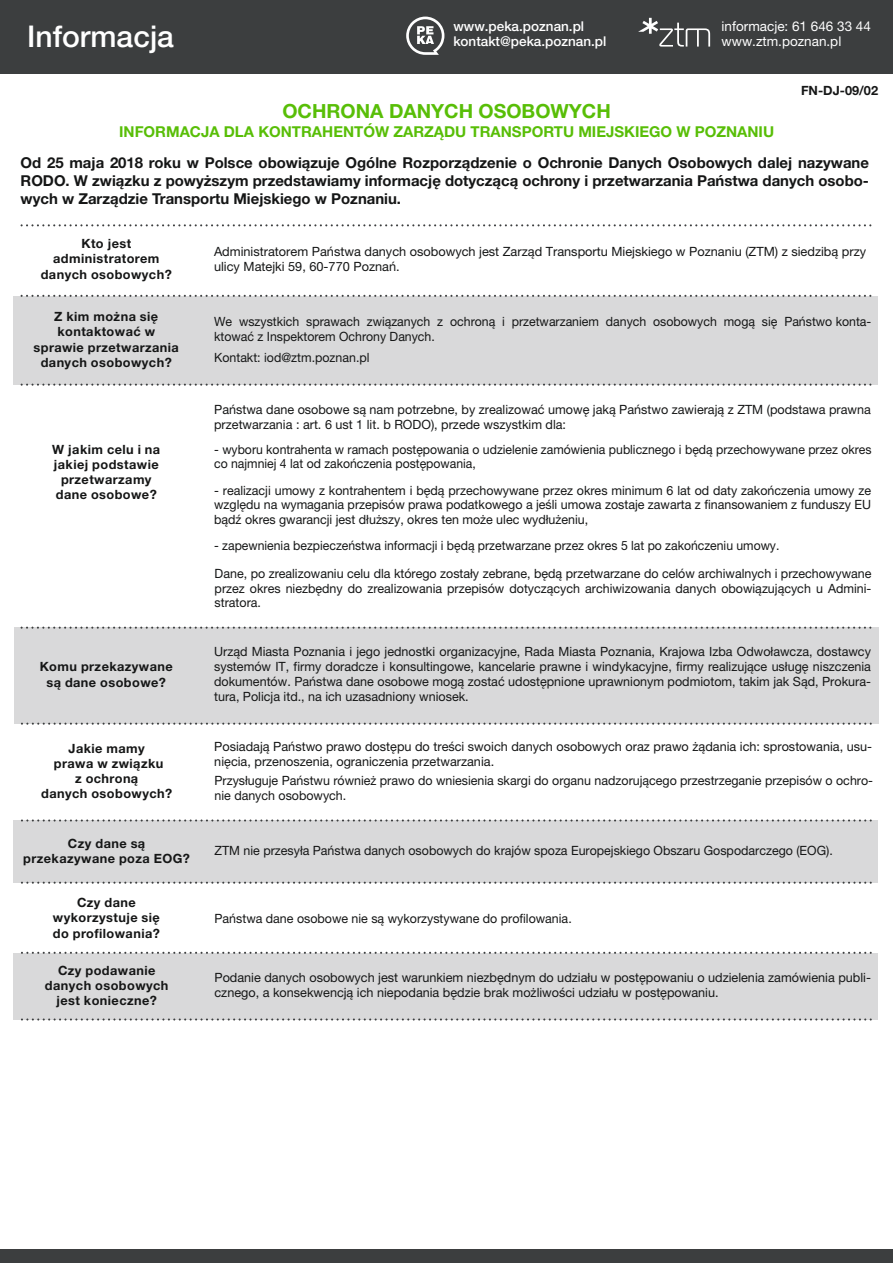
<style>
.page{position:relative;width:893px;height:1263px;background:#fff}
.page>*{position:absolute;margin:0;border:0;box-sizing:border-box;transform-origin:0 0}
.t1{font:500 30px "Helvetica Neue LT Pro";color:#fff}
.t2{font:700 19.5px "Helvetica Neue LT Pro";color:#58be07}
.t3{font:700 15px/17.9px "Helvetica Neue LT Pro";color:#151616;text-align:justify}
.t4{font:700 15px "Helvetica Neue LT Pro";color:#58be07}
.t5{font:500 13.5px/15.9px "Helvetica Neue LT Pro";color:#fff}
.t6{font:13.5px/15.8px "Helvetica Neue LT Pro";color:#fff}
.t7{font:12.75px/14.9px "Helvetica Neue LT Pro";color:#151616}
.t8{font:700 12.75px/15.1px "Helvetica Neue LT Pro";letter-spacing:.035em;color:#151616;text-align:center}
.t9{font:12.75px/14.9px "Helvetica Neue LT Pro";color:#151616;scale:.96 1}
</style>
<div class="page">
<div style="left:13px;top:953px;width:865px;height:66px;background:#d9d9da"></div>
<div style="left:13px;top:296px;width:865px;height:89px;background:#d9d9da"></div>
<div style="left:14px;top:628px;width:864px;height:96px;background:#d9d9da"></div>
<div style="left:13px;top:820px;width:865px;height:63px;background:#d9d9da"></div>
<div style="left:0;top:0;width:893px;height:74px;background:#3c3e3f"></div>
<svg style="left:406px;top:17px;width:38px;height:38px"></svg>
<svg style="left:638px;top:18px;width:72px;height:29px"></svg>
<div style="left:0;top:1249px;width:893px;height:14px;background:#3c3e3f"></div>
<svg style="left:21px;top:882px;width:851px;height:2px"></svg>
<svg style="left:21px;top:819px;width:851px;height:2px"></svg>
<svg style="left:21px;top:723px;width:851px;height:2px"></svg>
<svg style="left:21px;top:627px;width:850px;height:2px"></svg>
<svg style="left:21px;top:384px;width:850px;height:2px"></svg>
<svg style="left:21px;top:295px;width:850px;height:2px"></svg>
<svg style="left:21px;top:224px;width:850px;height:2px"></svg>
<svg style="left:21px;top:952px;width:851px;height:2px"></svg>
<svg style="left:21px;top:1018px;width:851px;height:2px"></svg>
<h1 class="t1" style="left:27px;top:25px;width:148px">Informacja</h1>
<p class="t5" style="left:453px;top:20px;width:155px">www.peka.poznan.pl kontakt@peka.poznan.pl</p>
<p class="t6" style="left:722px;top:20px;width:151px">informacje: 61 646 33 44 www.ztm.poznan.pl</p>
<h2 class="t2" style="left:282px;top:104px;width:330px">OCHRONA DANYCH OSOBOWYCH</h2>
<p class="t4" style="left:119px;top:126px;width:656px">INFORMACJA DLA KONTRAHENTÓW ZARZĄDU TRANSPORTU MIEJSKIEGO W POZNANIU</p>
<p class="t8" style="left:801px;top:85px;width:79px">FN-DJ-09/02</p>
<p class="t3" style="left:21px;top:156px;width:850px">Od 25 maja 2018 roku w Polsce obowiązuje Ogólne Rozporządzenie o Ochronie Danych Osobowych dalej nazywane RODO. W związku z powyższym przedstawiamy informację dotyczącą ochrony i przetwarzania Państwa danych osobo&shy;wych w Zarządzie Transportu Miejskiego w Poznaniu.</p>
<p class="t8" style="left:41px;top:238px;width:133px">Kto jest administratorem danych osobowych?</p>
<p class="t7" style="left:214px;top:246px;width:654px">Administratorem Państwa danych osobowych jest Zarząd Transportu Miejskiego w Poznaniu (ZTM) z siedzibą przy ulicy Matejki 59, 60-770 Poznań.</p>
<p class="t8" style="left:34px;top:311px;width:147px">Z kim można się kontaktować w sprawie przetwarzania danych osobowych?</p>
<p class="t7" style="left:214px;top:316px;width:659px">We wszystkich sprawach związanych z ochroną i przetwarzaniem danych osobowych mogą się Państwo konta&shy;ktować z Inspektorem Ochrony Danych.</p>
<p class="t7" style="left:214px;top:352px;width:157px">Kontakt: iod@ztm.poznan.pl</p>
<p class="t8" style="left:52px;top:443px;width:109px">W jakim celu i na jakiej podstawie przetwarzamy dane osobowe?</p>
<p class="t8" style="left:40px;top:661px;width:135px">Komu przekazywane są dane osobowe?</p>
<p class="t7" style="left:214px;top:404px;width:658px">Państwa dane osobowe są nam potrzebne, by zrealizować umowę jaką Państwo zawierają z ZTM (podstawa prawna przetwarzania : art. 6 ust 1 lit. b RODO), przede wszystkim dla:</p>
<p class="t9" style="left:214px;top:443px;width:686px">- wyboru kontrahenta w ramach postępowania o udzielenie zamówienia publicznego i będą przechowywane przez okres co najmniej 4 lat od zakończenia postępowania,</p>
<p class="t7" style="left:214px;top:484px;width:658px;text-align:justify">- realizacji umowy z kontrahentem i będą przechowywane przez okres minimum 6 lat od daty zakończenia umowy ze względu na wymagania przepisów prawa podatkowego a jeśli umowa zostaje zawarta z finansowaniem z funduszy EU bądź okres gwarancji jest dłuższy, okres ten może ulec wydłużeniu,</p>
<p class="t9" style="left:214px;top:534px;width:686px;line-height:27.6px">- zapewnienia bezpieczeństwa informacji i będą przetwarzane przez okres 5 lat po zakończeniu umowy.<br>Dane, po zrealizowaniu celu dla którego zostały zebrane, będą przetwarzane do celów archiwalnych i przechowywane</p>
<p class="t7" style="left:215px;top:582px;width:658px">przez okres niezbędny do zrealizowania przepisów dotyczących archiwizowania danych obowiązujących u Admini&shy;stratora.</p>
<p class="t7" style="left:214px;top:646px;width:658px;text-align:justify">Urząd Miasta Poznania i jego jednostki organizacyjne, Rada Miasta Poznania, Krajowa Izba Odwoławcza, dostawcy systemów IT, firmy doradcze i konsultingowe, kancelarie prawne i windykacyjne, firmy realizujące usługę niszczenia dokumentów. Państwa dane osobowe mogą zostać udostępnione uprawnionym podmiotom, takim jak Sąd, Prokura&shy;tura, Policja itd., na ich uzasadniony wniosek.</p>
<p class="t8" style="left:41px;top:742px;width:133px">Jakie mamy<br>prawa w związku<br>z ochroną<br>danych osobowych?</p>
<p class="t7" style="left:214px;top:741px;width:659px">Posiadają Państwo prawo dostępu do treści swoich danych osobowych oraz prawo żądania ich: sprostowania, usu&shy;nięcia, przenoszenia, ograniczenia przetwarzania.</p>
<p class="t7" style="left:215px;top:775px;width:660px">Przysługuje Państwu również prawo do wniesienia skargi do organu nadzorującego przestrzeganie przepisów o ochro&shy;nie danych osobowych.</p>
<p class="t8" style="left:23px;top:837px;width:168px">Czy dane są przekazywane poza EOG?</p>
<p class="t8" style="left:53px;top:897px;width:108px">Czy dane wykorzystuje się do profilowania?</p>
<p class="t8" style="left:45px;top:964px;width:125px">Czy podawanie danych osobowych jest konieczne?</p>
<p class="t7" style="left:215px;top:845px;width:620px">ZTM nie przesyła Państwa danych osobowych do krajów spoza Europejskiego Obszaru Gospodarczego (EOG).</p>
<p class="t7" style="left:215px;top:913px;width:359px">Państwa dane osobowe nie są wykorzystywane do profilowania.</p>
<p class="t7" style="left:215px;top:972px;width:658px">Podanie danych osobowych jest warunkiem niezbędnym do udziału w postępowaniu o udzielenia zamówienia publi&shy;cznego, a konsekwencją ich niepodania będzie brak możliwości udziału w postępowaniu.</p>
</div>
